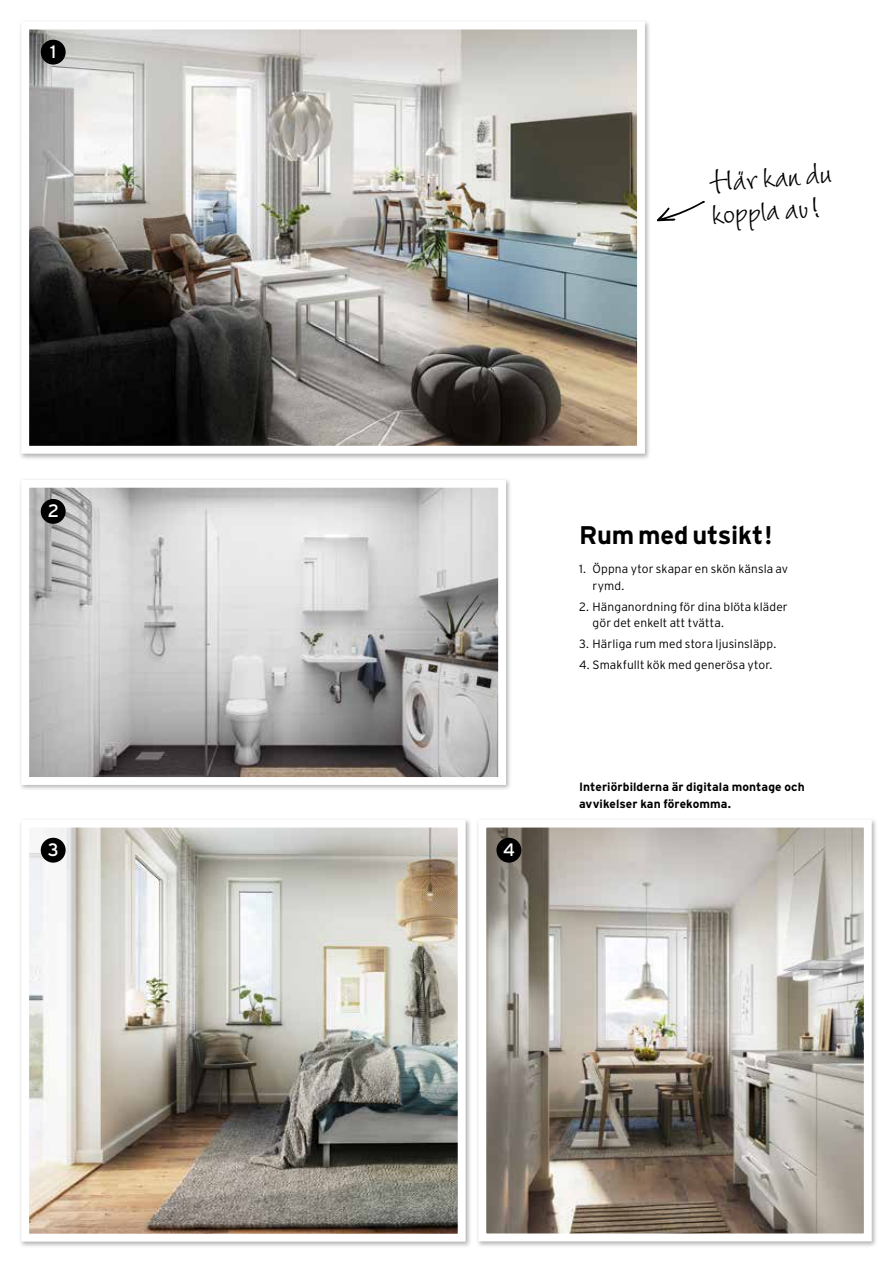
<style>
.page{position:relative;width:893px;height:1263px;background:#fff}
.page>*{position:absolute;margin:0;border:0;box-sizing:border-box;transform-origin:0 0}
.t1{font:45px/33px "Wiesbaden Swing";color:#000}
.t2{font:700 25.5px "Interstate";letter-spacing:-.01em;color:#000}
.t3{font:18px "Interstate";color:#fff}
.t4{font:300 12px/16.5px "Interstate";letter-spacing:.01em;color:#000}
.t5{font:700 12px/16.5px "Interstate";letter-spacing:.005em;color:#000}
</style>
<div class="page">
<div style="left:19px;top:477px;width:494px;height:315px;background:#000;opacity:.3"></div>
<img style="left:30px;top:489px;width:467px;height:287px">
<div style="left:21px;top:480px;width:485px;height:305px;border:8px solid #fff"></div>
<div style="left:476px;top:817px;width:402px;height:431px;background:#000;opacity:.3"></div>
<img style="left:487px;top:829px;width:376px;height:403px">
<div style="left:478px;top:820px;width:394px;height:421px;border:8px solid #fff"></div>
<div style="left:19px;top:19px;width:632px;height:441px;background:#000;opacity:.3"></div>
<img style="left:30px;top:31px;width:606px;height:414px">
<div style="left:21px;top:22px;width:624px;height:432px;border:8px solid #fff"></div>
<div style="left:19px;top:817px;width:453px;height:431px;background:#000;opacity:.3"></div>
<img style="left:30px;top:829px;width:427px;height:403px">
<div style="left:21px;top:820px;width:445px;height:421px;border:8px solid #fff"></div>
<div style="left:41px;top:40px;width:25px;height:25px;background:#000;border-radius:50%"></div>
<div style="left:41px;top:499px;width:25px;height:25px;background:#000;border-radius:50%"></div>
<div style="left:41px;top:838px;width:25px;height:25px;background:#000;border-radius:50%"></div>
<div style="left:496px;top:838px;width:25px;height:25px;background:#000;border-radius:50%"></div>
<svg style="left:657px;top:201px;width:48px;height:20px"></svg>
<h3 class="t3" style="left:50px;top:42px;width:8px">1</h3>
<h1 class="t1" style="left:707px;top:163px;width:125px;rotate:-4deg">Här kan du koppla av!</h1>
<h3 class="t3" style="left:48px;top:501px;width:13px">2</h3>
<h3 class="t3" style="left:48px;top:840px;width:13px">3</h3>
<h3 class="t3" style="left:503px;top:840px;width:14px">4</h3>
<h2 class="t2" style="left:579px;top:521px;width:195px">Rum med utsikt!</h2>
<p class="t4" style="left:592px;top:561px;width:197px;text-indent:-14px">1. Öppna ytor skapar en skön känsla av rymd.</p>
<p class="t4" style="left:592px;top:598px;width:197px;text-indent:-14px">2. Hänganordning för dina blöta kläder gör det enkelt att tvätta.</p>
<p class="t4" style="left:579px;top:635px;width:199px">3. Härliga rum med stora ljusinsläpp.</p>
<p class="t4" style="left:579px;top:656px;width:195px">4. Smakfullt kök med generösa ytor.</p>
<p class="t5" style="left:579px;top:778px;width:227px">Interiörbilderna är digitala montage och avvikelser kan förekomma.</p>
</div>
